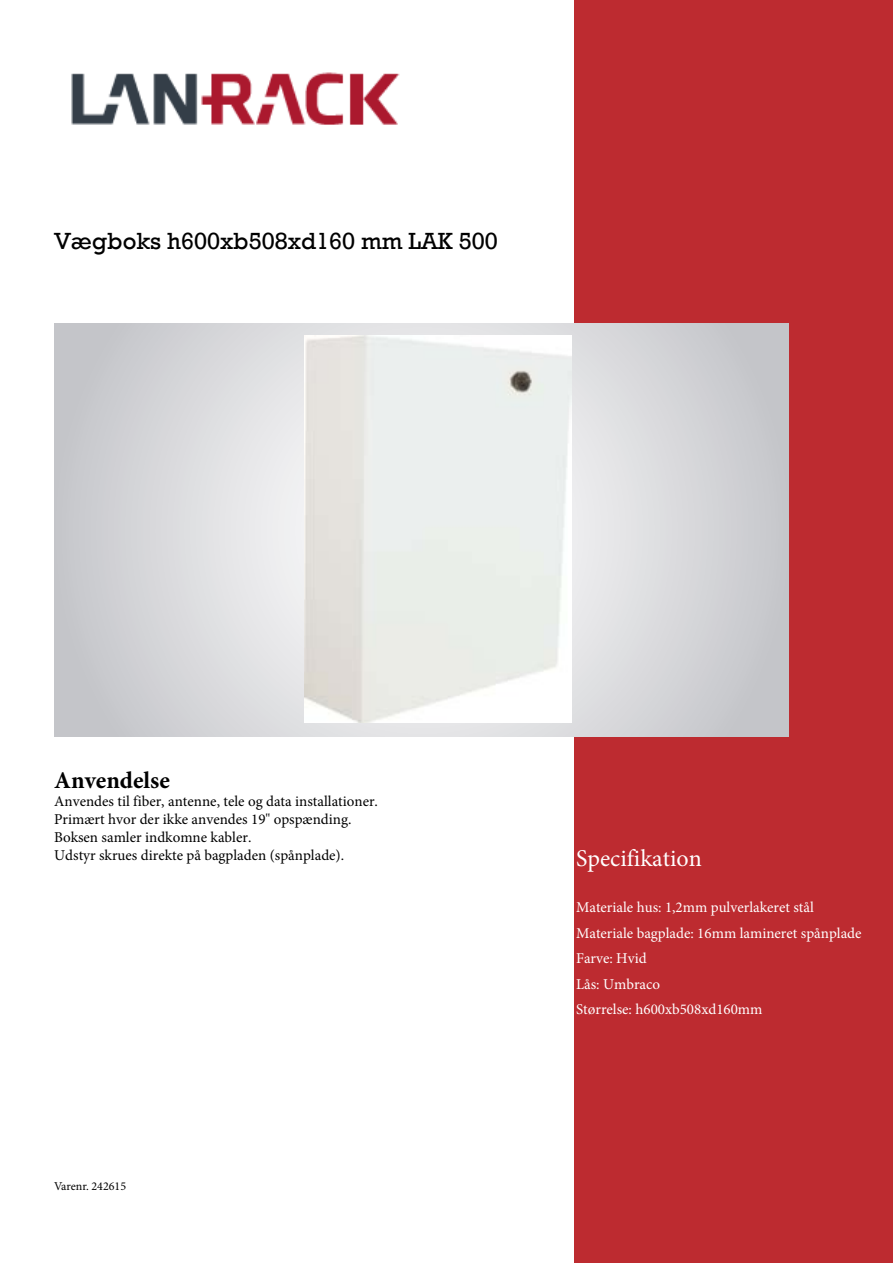
<style>
.page{position:relative;width:893px;height:1263px;background:#fff}
.page>*{position:absolute;margin:0;border:0;box-sizing:border-box;transform-origin:0 0}
.t1{font:24px "Rockwell";color:#000}
.t2{font:24px "Minion Pro";color:#fff}
.t3{font:700 24px "Minion Pro";color:#000}
.t4{font:15px/18px "Minion Pro";color:#000}
.t5{font:15px/25.5px "Minion Pro";color:#fff}
.t6{font:12px "Minion Pro";color:#000}
</style>
<div class="page">
<div style="left:574px;top:0;width:319px;height:1263px;background:#bd2b30"></div>
<img style="left:71px;top:72px;width:329px;height:53px">
<svg style="left:54px;top:324px;width:734px;height:412px;background:#d6d7da"></svg>
<img style="left:304px;top:336px;width:268px;height:387px">
<h1 class="t1" style="left:54px;top:228px;width:445px">Vægboks h600xb508xd160 mm LAK 500</h1>
<h1 class="t3" style="left:54px;top:763px;width:117px">Anvendelse</h1>
<p class="t4" style="left:54px;top:792px;width:325px">Anvendes til fiber, antenne, tele og data installationer.<br>Primært hvor der ikke anvendes 19" opspænding.<br>Boksen samler indkomne kabler.<br>Udstyr skrues direkte på bagpladen (spånplade).</p>
<p class="t6" style="left:54px;top:1178px;width:74px">Varenr. 242615</p>
<h1 class="t2" style="left:576px;top:842px;width:127px">Specifikation</h1>
<p class="t5" style="left:576px;top:895px;width:287px">Materiale hus: 1,2mm pulverlakeret stål<br>Materiale bagplade: 16mm lamineret spånplade<br>Farve: Hvid<br>Lås: Umbraco<br>Størrelse: h600xb508xd160mm</p>
</div>
